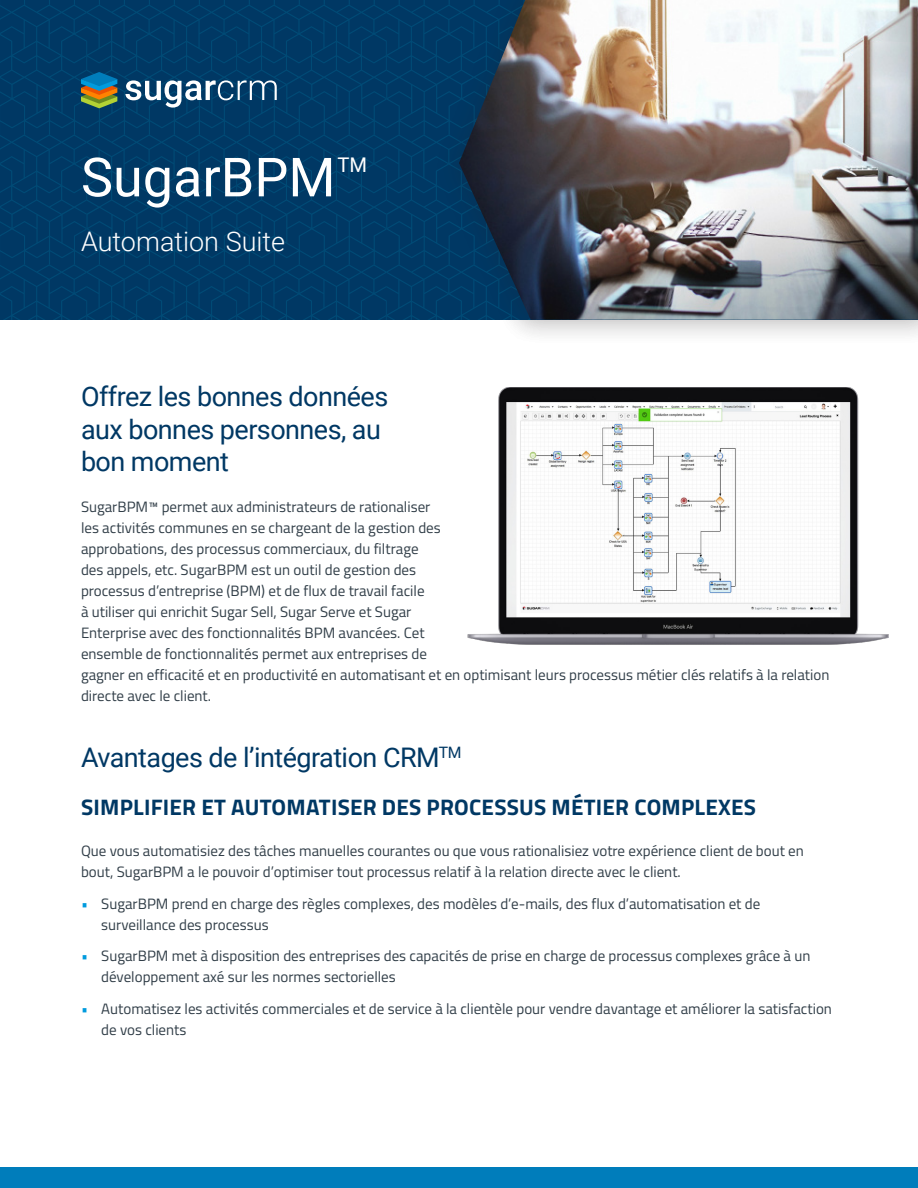
<style>
.page{position:relative;width:918px;height:1188px;background:#fff}
.page>*{position:absolute;margin:0;border:0;box-sizing:border-box;transform-origin:0 0}
.t1{font:54px "Roboto";color:#fff}
.t2{font:27px/32.4px "Roboto";letter-spacing:-.02em;color:#003864}
.t3{font:300 27px "Roboto";color:#fff}
.Heading{font:700 22.5px "Titillium";letter-spacing:.01em;color:#003864}
.t4{font:20.25px "Roboto";color:#fff}
.t5{font:15px/21px "Titillium";color:#313e48}
.s1{color:#009bde}
</style>
<div class="page">
<svg style="left:0;top:0;width:433px;height:320px;background:#033c67"></svg>
<div style="left:433px;top:0;width:485px;height:347px;background:#231f20;opacity:.15"></div>
<div style="left:0;top:1168px;width:918px;height:20px;background:#007dbb"></div>
<img style="left:467px;top:387px;width:422px;height:258px">
<p class="t1" style="left:81px;top:139px;width:256px">SugarBPM</p>
<p class="t3" style="left:81px;top:223px;width:206px">Automation Suite</p>
<p class="t4" style="left:338px;top:151px;width:31px">TM</p>
<p class="t2" style="left:81px;top:379px;width:309px">Offrez les bonnes données aux bonnes personnes, au bon moment</p>
<p class="t5" style="left:81px;top:496px;width:750px">SugarBPM™ permet aux administrateurs de rationaliser<br>les activités communes en se chargeant de la gestion des<br>approbations, des processus commerciaux, du filtrage<br>des appels, etc. SugarBPM est un outil de gestion des<br>processus d’entreprise (BPM) et de flux de travail facile<br>à utiliser qui enrichit Sugar Sell, Sugar Serve et Sugar<br>Enterprise avec des fonctionnalités BPM avancées. Cet<br>ensemble de fonctionnalités permet aux entreprises de<br>gagner en efficacité et en productivité en automatisant et en optimisant leurs processus métier clés relatifs à la relation directe avec le client.</p>
<p class="t2" style="left:81px;top:741px;width:382px">Avantages de l’intégration CRM<sup>TM</sup></p>
<p class="Heading" style="left:81px;top:790px;width:676px">SIMPLIFIER ET AUTOMATISER DES PROCESSUS MÉTIER COMPLEXES</p>
<p class="t5" style="left:81px;top:839px;width:724px">Que vous automatisiez des tâches manuelles courantes ou que vous rationalisiez votre expérience client de bout en bout, SugarBPM a le pouvoir d’optimiser tout processus relatif à la relation directe avec le client.</p>
<p class="t5" style="left:101px;top:892px;width:661px;text-indent:-20px"><span class="s1">•</span> SugarBPM prend en charge des règles complexes, des modèles d’e-mails, des flux d’automatisation et de surveillance des processus</p>
<p class="t5" style="left:101px;top:945px;width:711px;text-indent:-20px"><span class="s1">•</span> SugarBPM met à disposition des entreprises des capacités de prise en charge de processus complexes grâce à un développement axé sur les normes sectorielles</p>
<p class="t5" style="left:101px;top:998px;width:732px;text-indent:-20px"><span class="s1">•</span> Automatisez les activités commerciales et de service à la clientèle pour vendre davantage et améliorer la satisfaction de vos clients</p>
</div>
